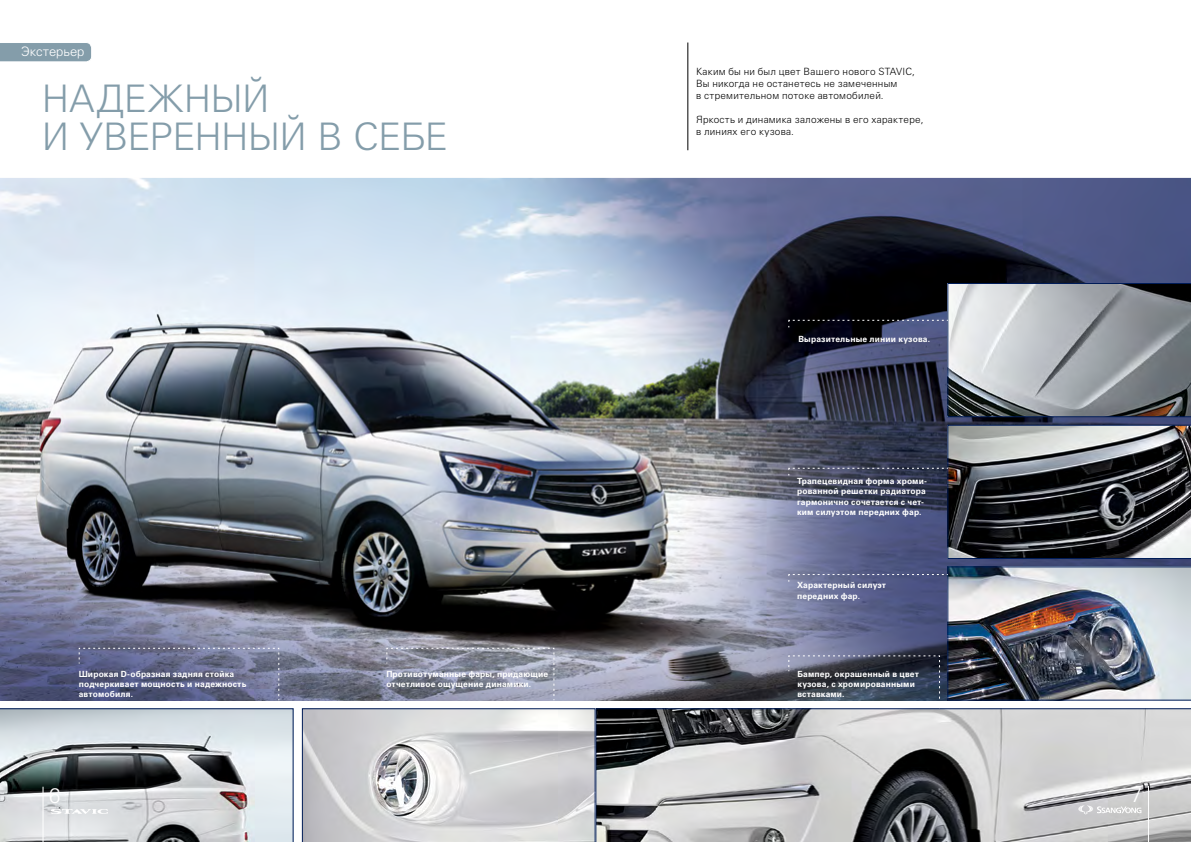
<style>
.page{position:relative;width:1191px;height:842px;background:#fff}
.page>*{position:absolute;margin:0;border:0;box-sizing:border-box;transform-origin:0 0}
.t1{font:300 38px/38px "Univers Cyr";letter-spacing:-.02em;color:#849daa}
.t2{font:300 21px "Univers Cyr";color:#fff}
.t3{font:300 13px "Univers Cyr";color:#fff}
.t4{font:300 10px/12px "Univers Cyr";letter-spacing:.02em;color:#000}
.t5{font:700 8.5px/10.2px "Univers Cyr";letter-spacing:.015em;color:#fff}
</style>
<div class="page">
<img style="left:0;top:177px;width:1191px;height:523px">
<svg style="left:0;top:43px;width:92px;height:19px;background:#8aa2ae"></svg>
<svg style="left:595px;top:708px;width:596px;height:134px;background:#a8a8a9"></svg>
<svg style="left:302px;top:708px;width:293px;height:134px;background:#cdcdd0"></svg>
<svg style="left:788px;top:425px;width:403px;height:134px;background:#4e5260"></svg>
<svg style="left:788px;top:283px;width:403px;height:134px;background:#6a6e78"></svg>
<svg style="left:386px;top:647px;width:169px;height:54px;background:#8c90a1"></svg>
<img style="left:788px;top:566px;width:403px;height:143px">
<svg style="left:78px;top:647px;width:202px;height:54px;background:#616688"></svg>
<hr style="left:687px;top:43px;width:1px;height:107px;background:#000">
<hr style="left:1148px;top:786px;width:1px;height:56px;background:#fff">
<svg style="left:1078px;top:805px;width:63px;height:9px"></svg>
<svg style="left:0;top:708px;width:293px;height:134px;background:#b2b7bb"></svg>
<h3 class="t3" style="left:21px;top:44px;width:65px">Экстерьер</h3>
<h1 class="t1" style="left:42px;top:79px;width:408px">НАДЕЖНЫЙ<br>И УВЕРЕННЫЙ В СЕБЕ</h1>
<p class="t4" style="left:696px;top:65px;width:220px">Каким бы ни был цвет Вашего нового STAVIC,<br>Вы никогда не останетесь не замеченным<br>в стремительном потоке автомобилей.</p>
<p class="t4" style="left:696px;top:113px;width:229px">Яркость и динамика заложены в его характере, в линиях его кузова.</p>
<p class="t5" style="left:798px;top:334px;width:133px">Выразительные линии кузова.</p>
<p class="t5" style="left:797px;top:476px;width:131px">Трапецевидная форма хроми&shy;рованной решетки радиатора гармонично сочетается с чет&shy;ким силуэтом передних фар.</p>
<p class="t5" style="left:79px;top:669px;width:169px">Широкая D-образная задняя стойка подчеркивает мощность и надежность автомобиля.</p>
<p class="t5" style="left:386px;top:669px;width:163px">Противотуманные фары, придающие отчетливое ощущение динамики.</p>
<p class="t5" style="left:797px;top:580px;width:91px">Характерный силуэт передних фар.</p>
<p class="t5" style="left:797px;top:668px;width:123px">Бампер, окрашенный в цвет кузова, с хромированными вставками.</p>
<h2 class="t2" style="left:49px;top:783px;width:13px">6</h2>
<h2 class="t2" style="left:1131px;top:782px;width:13px">7</h2>
</div>
